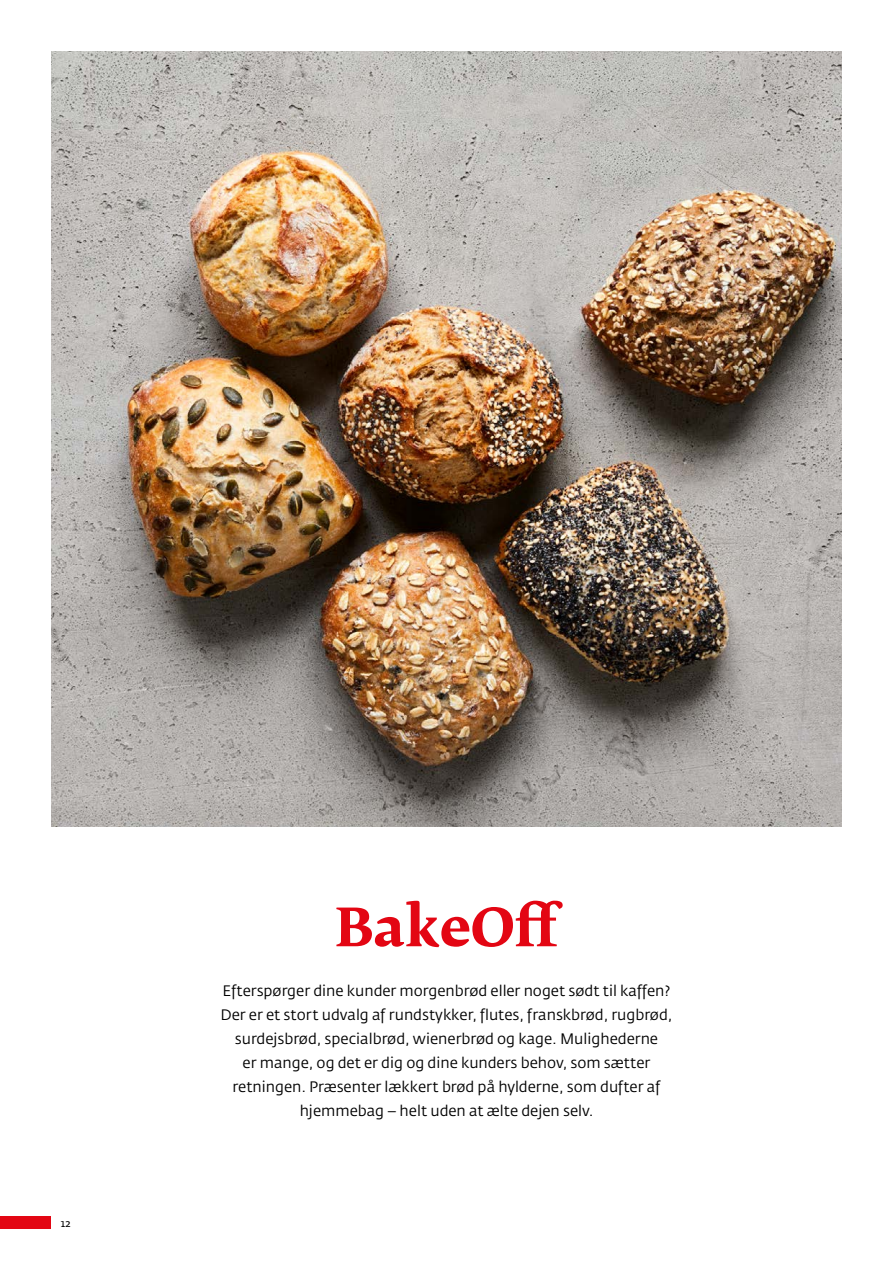
<style>
.page{position:relative;width:893px;height:1263px;background:#fff}
.page>*{position:absolute;margin:0;border:0;box-sizing:border-box;transform-origin:0 0}
.t1{font:700 52.5px "Fedra Serif B Pro";color:#e30613}
.t2{font:15px/24px "Fedra Sans Pro";color:#000;text-align:center}
.t3{font:10.5px "Fedra Serif A Pro";color:#000}
</style>
<div class="page">
<div style="left:0;top:1216px;width:51px;height:13px;background:#e30613"></div>
<img style="left:51px;top:52px;width:791px;height:774px">
<p class="t3" style="left:61px;top:1217px;width:11px">12</p>
<h1 class="t1" style="left:335px;top:897px;width:229px">BakeOff</h1>
<p class="t2" style="left:220px;top:979px;width:454px">Efterspørger dine kunder morgenbrød eller noget sødt til kaffen?<br>Der er et stort udvalg af rundstykker, flutes, franskbrød, rugbrød, surdejsbrød, specialbrød, wienerbrød og kage. Mulighederne<br>er mange, og det er dig og dine kunders behov, som sætter retningen. Præsenter lækkert brød på hylderne, som dufter af hjemmebag – helt uden at ælte dejen selv.</p>
</div>
